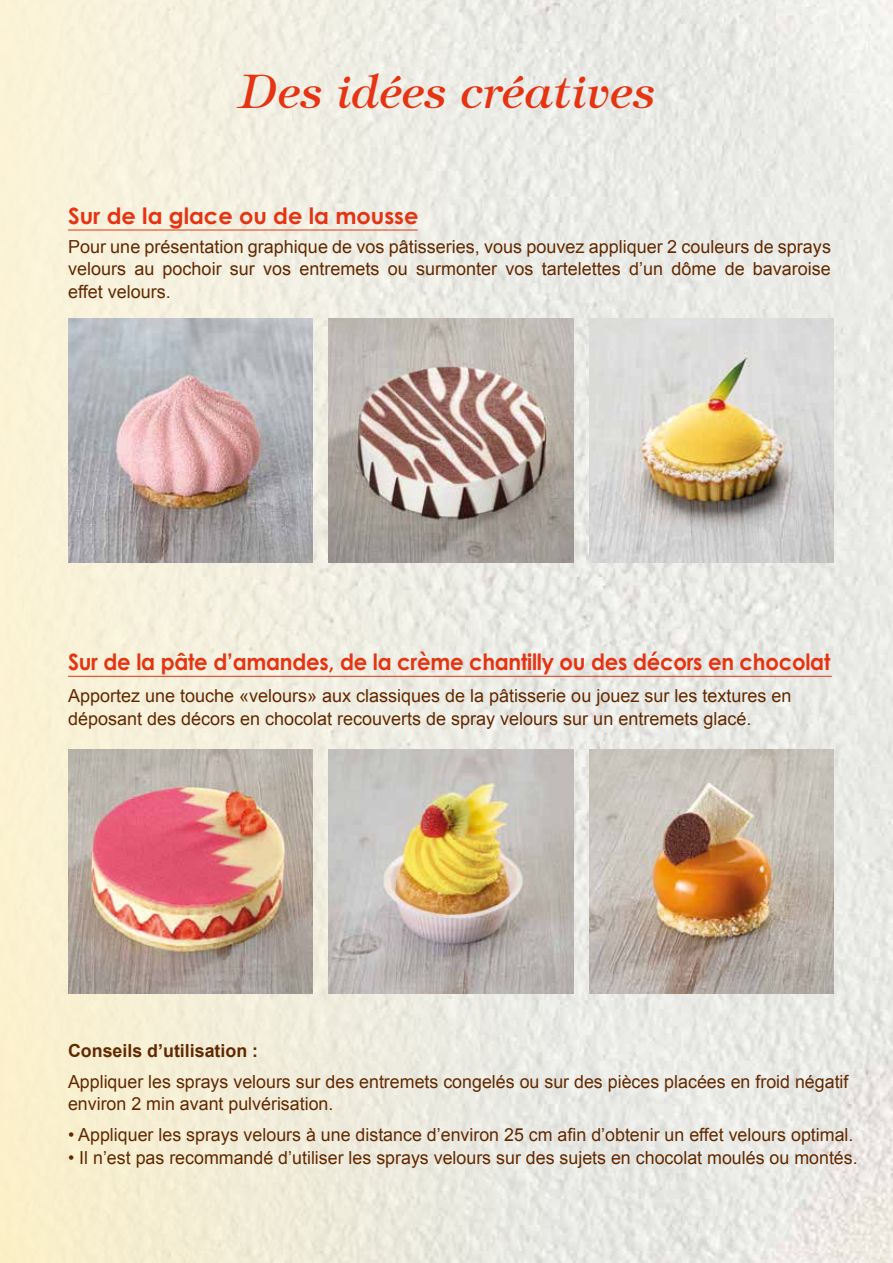
<style>
.page{position:relative;width:893px;height:1263px;background:#fff}
.page>*{position:absolute;margin:0;border:0;box-sizing:border-box;transform-origin:0 0}
.t1{font:italic 46.5px "Tiffany";color:#e63312}
.t2{font:700 22.5px "Century Gothic";letter-spacing:-.01em;color:#e63312;scale:.94 1}
.t3{font:700 22.5px "Century Gothic";letter-spacing:-.01em;color:#e63312}
.t4{font:18px/22.5px "Arial";color:#622900}
.t5{font:700 18px "Arial";color:#622900}
</style>
<div class="page">
<img style="left:0;top:0;width:893px;height:1263px">
<img style="left:68px;top:318px;width:244px;height:245px">
<img style="left:68px;top:749px;width:244px;height:245px">
<img style="left:329px;top:318px;width:244px;height:245px">
<img style="left:329px;top:749px;width:244px;height:245px">
<img style="left:589px;top:318px;width:245px;height:245px">
<img style="left:589px;top:749px;width:245px;height:245px">
<hr style="left:68px;top:230px;width:350px;height:1px;background:#e63312">
<hr style="left:68px;top:676px;width:764px;height:1px;background:#e63312">
<h1 class="t1" style="left:238px;top:63px;width:419px">Des idées créatives</h1>
<p class="t3" style="left:68px;top:201px;width:352px">Sur de la glace ou de la mousse</p>
<p class="t4" style="left:68px;top:235px;width:764px;text-align:justify">Pour une présentation graphique de vos pâtisseries, vous pouvez appliquer 2 couleurs de sprays velours au pochoir sur vos entremets ou surmonter vos tartelettes d’un dôme de bavaroise effet velours.</p>
<p class="t2" style="left:68px;top:648px;width:812px">Sur de la pâte d’amandes, de la crème chantilly ou des décors en chocolat</p>
<p class="t4" style="left:68px;top:685px;width:725px">Apportez une touche «velours» aux classiques de la pâtisserie ou jouez sur les textures en déposant des décors en chocolat recouverts de spray velours sur un entremets glacé.</p>
<p class="t5" style="left:68px;top:1038px;width:192px">Conseils d’utilisation :</p>
<p class="t4" style="left:68px;top:1070px;width:782px">Appliquer les sprays velours sur des entremets congelés ou sur des pièces placées en froid négatif environ 2 min avant pulvérisation.</p>
<p class="t4" style="left:68px;top:1124px;width:787px">• Appliquer les sprays velours à une distance d’environ 25 cm afin d’obtenir un effet velours optimal.</p>
<p class="t4" style="left:68px;top:1146px;width:791px">• Il n’est pas recommandé d’utiliser les sprays velours sur des sujets en chocolat moulés ou montés.</p>
</div>
